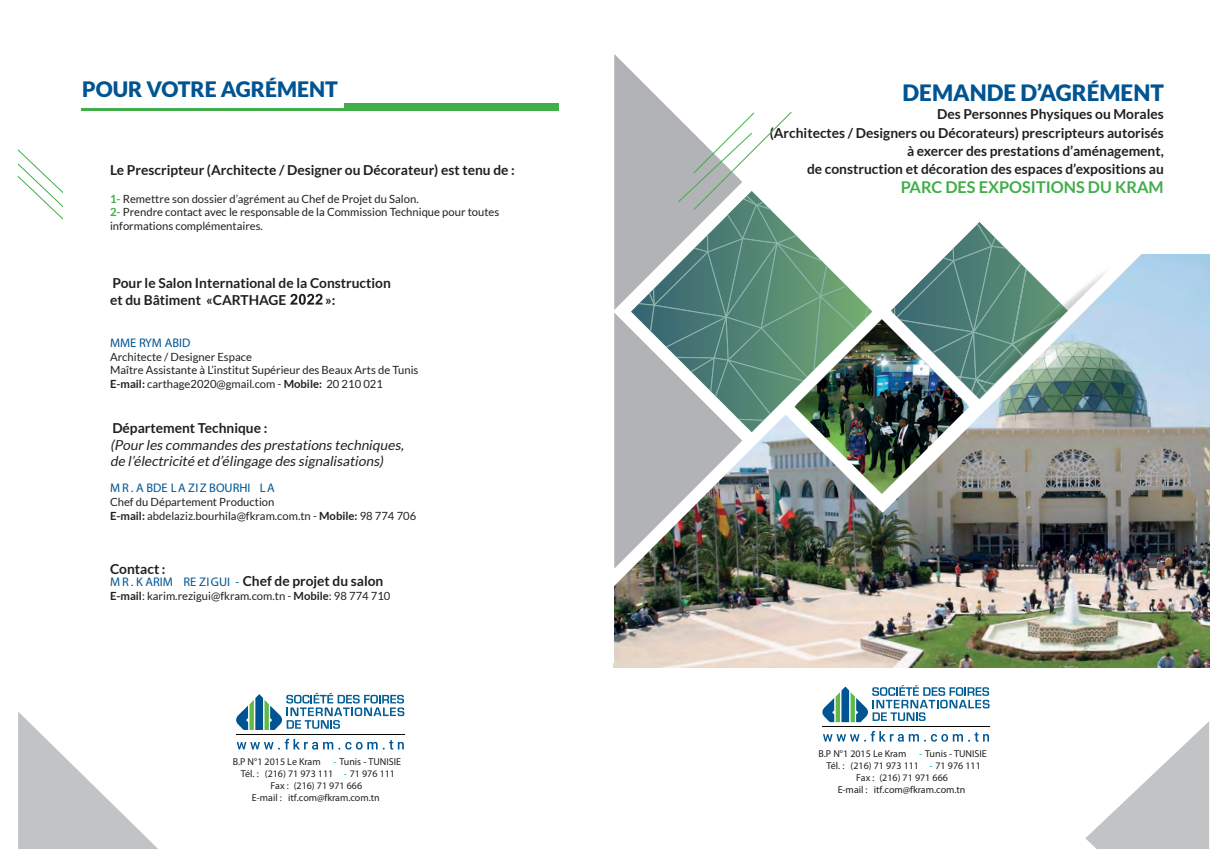
<style>
.page{position:relative;width:1228px;height:860px;background:#fff}
.page>*{position:absolute;margin:0;border:0;box-sizing:border-box;transform-origin:0 0}
.t1{font:900 22.5px "Lato";color:#005492}
.t2{font:900 21.25px "Lato";color:#005492}
.t3{font:700 16.25px "Lato";color:#40ae49}
.t4{font:700 13.75px/18.4px "Lato";color:#231f20}
.t5{font:italic 13.75px/16.5px "Lato";color:#231f20}
.t6{font:700 12.5px "Aleo";color:#005492}
.t7{font:11.25px/13.5px "Lato";color:#231f20}
.t8{font:10px "Roboto";color:#231f20}
.s1{font-weight:700;color:#40ae49}
.s2{font-weight:700}
.s3{font-family:"Aleo";font-size:12.5px;color:#005492}
.s4{font-weight:700;color:#00aadc}
</style>
<div class="page">
<img style="left:613px;top:254px;width:596px;height:414px">
<img style="left:1068px;top:254px;width:79px;height:259px">
<img style="left:613px;top:254px;width:281px;height:343px">
<img style="left:1068px;top:256px;width:54px;height:148px">
<svg style="left:1085px;top:721px;width:124px;height:128px"></svg>
<img style="left:614px;top:54px;width:454px;height:515px">
<svg style="left:822px;top:685px;width:167px;height:37px"></svg>
<hr style="left:822px;top:726px;width:167px;height:1px;background:#040503">
<svg style="left:823px;top:731px;width:166px;height:11px"></svg>
<hr style="left:82px;top:108px;width:263px;height:3px;background:#40ae49">
<div style="left:345px;top:103px;width:214px;height:8px;background:#40ae49"></div>
<svg style="left:18px;top:712px;width:140px;height:137px"></svg>
<svg style="left:236px;top:692px;width:168px;height:38px"></svg>
<hr style="left:236px;top:734px;width:168px;height:1px;background:#040503">
<svg style="left:237px;top:739px;width:140px;height:10px"></svg>
<svg style="left:383px;top:740px;width:21px;height:9px"></svg>
<svg style="left:290px;top:294px;width:32px;height:11px"></svg>
<h2 class="t2" style="left:82px;top:77px;width:257px">POUR VOTRE AGRÉMENT</h2>
<p class="t4" style="left:110px;top:161px;width:406px">Le Prescripteur (Architecte / Designer ou Décorateur) est tenu de :</p>
<p class="t7" style="left:110px;top:192px;width:391px"><span class="s1">1-</span> Remettre son dossier d’agrément au Chef de Projet du Salon.<br><span class="s1">2-</span> Prendre contact avec le responsable de la Commission Technique pour toutes informations complémentaires.</p>
<p class="t4" style="left:110px;top:275px;width:282px;line-height:16.5px">Pour le Salon International de la Construction et du Bâtiment «CARTHAGE</p>
<p class="t4" style="left:325px;top:290px;width:12px">»:</p>
<p class="t6" style="left:110px;top:335px;width:82px">MME RYM ABID</p>
<p class="t7" style="left:110px;top:350px;width:310px;line-height:13.9px">Architecte / Designer Espace<br>Maître Assistante à L’institut Supérieur des Beaux Arts de Tunis<br><span class="s2">E-mail:</span> carthage2020@gmail.com - <span class="s2">Mobile:</span> 20 210 021</p>
<p class="t4" style="left:112px;top:419px;width:156px">Département Technique :</p>
<p class="t5" style="left:110px;top:436px;width:298px">(Pour les commandes des prestations techniques, de l’électricité et d’élingage des signalisations)</p>
<p class="t6" style="left:110px;top:480px;width:166px">MR. A BDE LA ZIZ BOURHI LA</p>
<p class="t7" style="left:110px;top:494px;width:308px;line-height:14.1px">Chef du Département Production<br><span class="s2">E-mail:</span> abdelaziz.bourhila@fkram.com.tn - <span class="s2">Mobile:</span> 98 774 706</p>
<p class="t4" style="left:110px;top:563px;width:275px;line-height:11.9px">Contact :<br><span class="s3">M R . K ARIM RE ZIGUI -</span> Chef de projet du salon</p>
<p class="t7" style="left:110px;top:589px;width:282px"><span class="s2">E-mail</span>: karim.rezigui@fkram.com.tn - <span class="s2">Mobile</span>: 98 774 710</p>
<p class="t8" style="left:233px;top:756px;width:90px">B.P N°1 2015 Le Kram</p>
<p class="t8" style="left:333px;top:756px;width:69px"><span class="s4">-</span> Tunis - TUNISIE</p>
<p class="t8" style="left:241px;top:768px;width:156px"><span class="s2">Tél. :</span> (216) 71 973 111 <span class="s4">-</span> 71 976 111</p>
<p class="t8" style="left:270px;top:780px;width:93px"><span class="s2">Fax :</span> (216) 71 971 666</p>
<p class="t8" style="left:252px;top:792px;width:129px"><span class="s2">E-mail :</span> itf.com@fkram.com.tn</p>
<h1 class="t1" style="left:902px;top:79px;width:263px">DEMANDE D’AGRÉMENT</h1>
<p class="t4" style="left:769px;top:105px;width:396px;text-align:right">Des Personnes Physiques ou Morales<br>(Architectes / Designers ou Décorateurs) prescripteurs autorisés à exercer des prestations d’aménagement,<br>de construction et décoration des espaces d’expositions au</p>
<h3 class="t3" style="left:900px;top:177px;width:264px">PARC DES EXPOSITIONS DU KRAM</h3>
<p class="t8" style="left:818px;top:748px;width:90px">B.P N°1 2015 Le Kram</p>
<p class="t8" style="left:919px;top:748px;width:69px"><span class="s4">-</span> Tunis - TUNISIE</p>
<p class="t8" style="left:826px;top:760px;width:156px"><span class="s2">Tél. :</span> (216) 71 973 111 <span class="s4">-</span> 71 976 111</p>
<p class="t8" style="left:856px;top:772px;width:93px"><span class="s2">Fax :</span> (216) 71 971 666</p>
<p class="t8" style="left:837px;top:784px;width:129px"><span class="s2">E-mail :</span> itf.com@fkram.com.tn</p>
</div>
